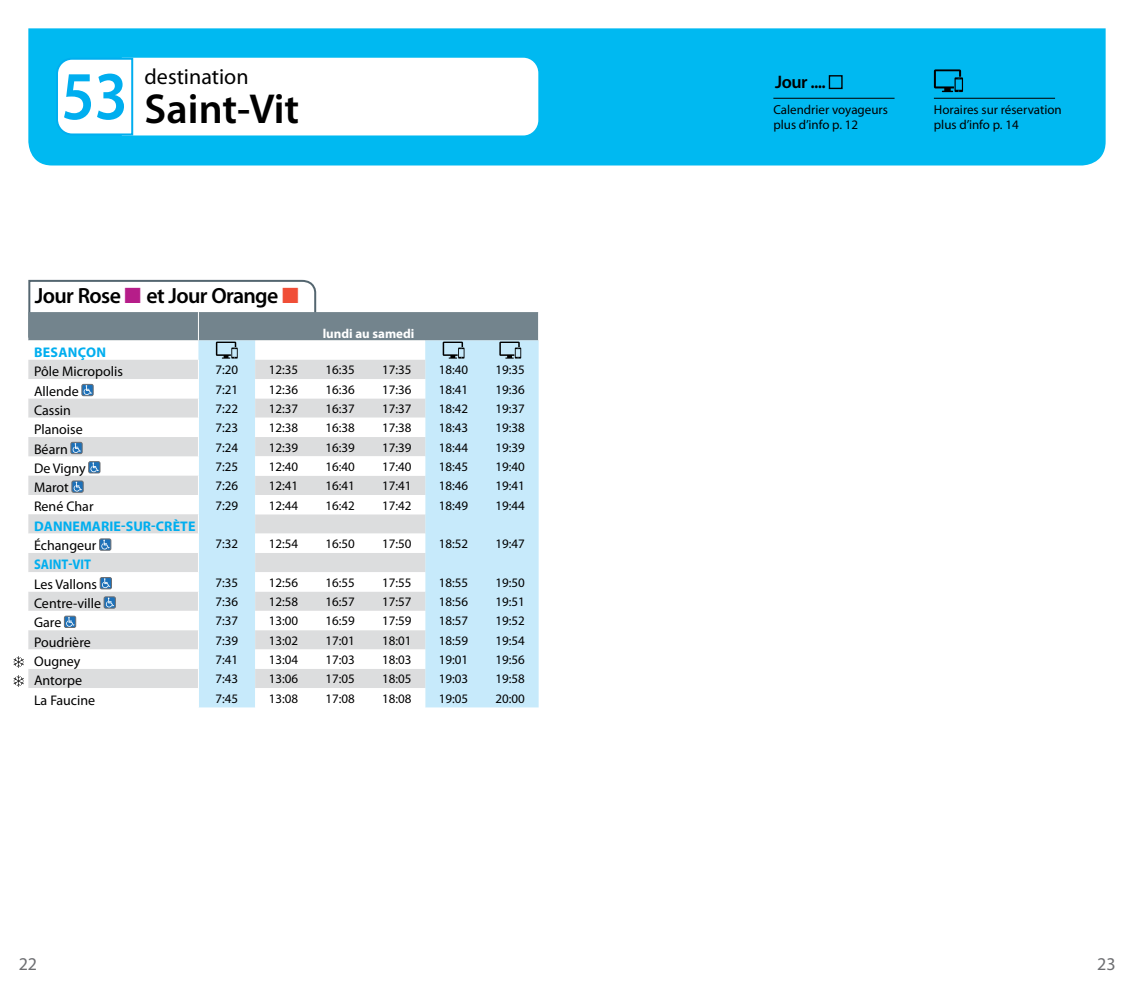
<style>
.page{position:relative;width:1134px;height:993px;background:#fff}
.page>*{position:absolute;margin:0;border:0;box-sizing:border-box;transform-origin:0 0}
.t1{font:600 42px "Myriad Pro";color:#000}
.t2{font:600 22px "Myriad Pro";letter-spacing:-.03em;color:#000}
.t3{font:22px "Myriad Pro";color:#000}
.t4{font:600 18.2px "Myriad Pro";color:#000}
.t5{font:18px "Myriad Pro";color:#6d6e71}
.t6{font:14px "Myriad Pro";color:#000}
.t7{font:700 14px "Myriad Pro";letter-spacing:.005em;color:#00aeef}
.t8{font:700 14px "Myriad Pro";letter-spacing:.005em;color:#00aeef;scale:.9 1}
.t9{font:13px/15px "Myriad Pro";color:#000}
.t10{font:700 13px "Myriad Pro";color:#fff}
.s1{font-size:69px;color:#00aeef}
.s2{color:#b61d89}
.s3{color:#f04e37}
</style>
<div class="page">
<div style="left:28px;top:28px;width:1078px;height:137px;background:#00b9f1"></div>
<svg style="left:55px;top:57px;width:483px;height:79px"></svg>
<svg style="left:934px;top:69px;width:29px;height:23px"></svg>
<hr style="left:773px;top:98px;width:121px;height:1px;background:#000">
<hr style="left:934px;top:98px;width:121px;height:1px;background:#000">
<svg style="left:14px;top:279px;width:525px;height:428px"></svg>
<h2 class="t3" style="left:145px;top:63px;width:106px">destination</h2>
<h1 class="t1" style="left:61px;top:82px;width:239px"><span class="s1">53</span> Saint-Vit</h1>
<h2 class="t2" style="left:35px;top:282px;width:265px">Jour Rose <span class="s2">■</span> et Jour Orange <span class="s3">■</span></h2>
<p class="t10" style="left:323px;top:324px;width:93px">lundi au samedi</p>
<p class="t7" style="left:34px;top:343px;width:73px">BESANÇON</p>
<p class="t6" style="left:34px;top:363px;width:90px">Pôle Micropolis</p>
<p class="t9" style="left:216px;top:362px;width:24px">7:20</p>
<p class="t9" style="left:269px;top:362px;width:31px">12:35</p>
<p class="t9" style="left:325px;top:362px;width:31px">16:35</p>
<p class="t9" style="left:382px;top:362px;width:31px">17:35</p>
<p class="t9" style="left:439px;top:362px;width:31px">18:40</p>
<p class="t9" style="left:496px;top:362px;width:31px">19:35</p>
<p class="t6" style="left:34px;top:382px;width:46px">Allende</p>
<p class="t9" style="left:216px;top:381px;width:24px">7:21</p>
<p class="t9" style="left:269px;top:381px;width:31px">12:36</p>
<p class="t9" style="left:325px;top:381px;width:31px">16:36</p>
<p class="t9" style="left:382px;top:381px;width:31px">17:36</p>
<p class="t9" style="left:439px;top:381px;width:31px">18:41</p>
<p class="t9" style="left:496px;top:381px;width:31px">19:36</p>
<p class="t6" style="left:34px;top:401px;width:38px">Cassin</p>
<p class="t9" style="left:216px;top:401px;width:24px">7:22</p>
<p class="t9" style="left:269px;top:401px;width:31px">12:37</p>
<p class="t9" style="left:325px;top:401px;width:31px">16:37</p>
<p class="t9" style="left:382px;top:401px;width:31px">17:37</p>
<p class="t9" style="left:439px;top:401px;width:31px">18:42</p>
<p class="t9" style="left:496px;top:401px;width:31px">19:37</p>
<p class="t6" style="left:34px;top:421px;width:50px">Planoise</p>
<p class="t9" style="left:216px;top:420px;width:24px">7:23</p>
<p class="t9" style="left:269px;top:420px;width:31px">12:38</p>
<p class="t9" style="left:325px;top:420px;width:31px">16:38</p>
<p class="t9" style="left:382px;top:420px;width:31px">17:38</p>
<p class="t9" style="left:439px;top:420px;width:31px">18:43</p>
<p class="t9" style="left:496px;top:420px;width:31px">19:38</p>
<p class="t6" style="left:34px;top:440px;width:35px">Béarn</p>
<p class="t9" style="left:216px;top:439px;width:24px">7:24</p>
<p class="t9" style="left:269px;top:439px;width:31px">12:39</p>
<p class="t9" style="left:325px;top:439px;width:31px">16:39</p>
<p class="t9" style="left:382px;top:439px;width:31px">17:39</p>
<p class="t9" style="left:439px;top:439px;width:31px">18:44</p>
<p class="t9" style="left:496px;top:439px;width:31px">19:39</p>
<p class="t6" style="left:34px;top:459px;width:53px">De Vigny</p>
<p class="t9" style="left:216px;top:458px;width:24px">7:25</p>
<p class="t9" style="left:269px;top:458px;width:31px">12:40</p>
<p class="t9" style="left:325px;top:458px;width:31px">16:40</p>
<p class="t9" style="left:382px;top:458px;width:31px">17:40</p>
<p class="t9" style="left:439px;top:458px;width:31px">18:45</p>
<p class="t9" style="left:496px;top:458px;width:31px">19:40</p>
<p class="t6" style="left:34px;top:478px;width:36px">Marot</p>
<p class="t9" style="left:216px;top:478px;width:24px">7:26</p>
<p class="t9" style="left:269px;top:478px;width:31px">12:41</p>
<p class="t9" style="left:325px;top:478px;width:31px">16:41</p>
<p class="t9" style="left:382px;top:478px;width:31px">17:41</p>
<p class="t9" style="left:439px;top:478px;width:31px">18:46</p>
<p class="t9" style="left:496px;top:478px;width:31px">19:41</p>
<p class="t6" style="left:34px;top:498px;width:61px">René Char</p>
<p class="t9" style="left:216px;top:497px;width:24px">7:29</p>
<p class="t9" style="left:269px;top:497px;width:31px">12:44</p>
<p class="t9" style="left:325px;top:497px;width:31px">16:42</p>
<p class="t9" style="left:382px;top:497px;width:31px">17:42</p>
<p class="t9" style="left:439px;top:497px;width:31px">18:49</p>
<p class="t9" style="left:496px;top:497px;width:31px">19:44</p>
<p class="t7" style="left:34px;top:516px;width:163px">DANNEMARIE-SUR-CRÈTE</p>
<p class="t6" style="left:34px;top:536px;width:64px">Échangeur</p>
<p class="t9" style="left:216px;top:536px;width:24px">7:32</p>
<p class="t9" style="left:269px;top:536px;width:31px">12:54</p>
<p class="t9" style="left:325px;top:536px;width:31px">16:50</p>
<p class="t9" style="left:382px;top:536px;width:31px">17:50</p>
<p class="t9" style="left:439px;top:536px;width:31px">18:52</p>
<p class="t9" style="left:496px;top:536px;width:31px">19:47</p>
<p class="t8" style="left:34px;top:555px;width:65px">SAINT-VIT</p>
<p class="t6" style="left:34px;top:575px;width:65px">Les Vallons</p>
<p class="t9" style="left:216px;top:574px;width:24px">7:35</p>
<p class="t9" style="left:269px;top:574px;width:31px">12:56</p>
<p class="t9" style="left:325px;top:574px;width:31px">16:55</p>
<p class="t9" style="left:382px;top:574px;width:31px">17:55</p>
<p class="t9" style="left:439px;top:574px;width:31px">18:55</p>
<p class="t9" style="left:496px;top:574px;width:31px">19:50</p>
<p class="t6" style="left:34px;top:594px;width:69px">Centre-ville</p>
<p class="t9" style="left:216px;top:593px;width:24px">7:36</p>
<p class="t9" style="left:269px;top:593px;width:31px">12:58</p>
<p class="t9" style="left:325px;top:593px;width:31px">16:57</p>
<p class="t9" style="left:382px;top:593px;width:31px">17:57</p>
<p class="t9" style="left:439px;top:593px;width:31px">18:56</p>
<p class="t9" style="left:496px;top:593px;width:31px">19:51</p>
<p class="t6" style="left:34px;top:613px;width:29px">Gare</p>
<p class="t9" style="left:216px;top:613px;width:24px">7:37</p>
<p class="t9" style="left:269px;top:613px;width:31px">13:00</p>
<p class="t9" style="left:325px;top:613px;width:31px">16:59</p>
<p class="t9" style="left:382px;top:613px;width:31px">17:59</p>
<p class="t9" style="left:439px;top:613px;width:31px">18:57</p>
<p class="t9" style="left:496px;top:613px;width:31px">19:52</p>
<p class="t6" style="left:34px;top:633px;width:58px">Poudrière</p>
<p class="t9" style="left:216px;top:632px;width:24px">7:39</p>
<p class="t9" style="left:269px;top:632px;width:31px">13:02</p>
<p class="t9" style="left:325px;top:632px;width:31px">17:01</p>
<p class="t9" style="left:382px;top:632px;width:31px">18:01</p>
<p class="t9" style="left:439px;top:632px;width:31px">18:59</p>
<p class="t9" style="left:496px;top:632px;width:31px">19:54</p>
<p class="t6" style="left:34px;top:652px;width:48px">Ougney</p>
<p class="t9" style="left:216px;top:651px;width:24px">7:41</p>
<p class="t9" style="left:269px;top:651px;width:31px">13:04</p>
<p class="t9" style="left:325px;top:651px;width:31px">17:03</p>
<p class="t9" style="left:382px;top:651px;width:31px">18:03</p>
<p class="t9" style="left:439px;top:651px;width:31px">19:01</p>
<p class="t9" style="left:496px;top:651px;width:31px">19:56</p>
<p class="t6" style="left:34px;top:671px;width:50px">Antorpe</p>
<p class="t9" style="left:216px;top:671px;width:24px">7:43</p>
<p class="t9" style="left:269px;top:671px;width:31px">13:06</p>
<p class="t9" style="left:325px;top:671px;width:31px">17:05</p>
<p class="t9" style="left:382px;top:671px;width:31px">18:05</p>
<p class="t9" style="left:439px;top:671px;width:31px">19:03</p>
<p class="t9" style="left:496px;top:671px;width:31px">19:58</p>
<p class="t6" style="left:34px;top:691px;width:63px">La Faucine</p>
<p class="t9" style="left:216px;top:690px;width:24px">7:45</p>
<p class="t9" style="left:269px;top:690px;width:31px">13:08</p>
<p class="t9" style="left:325px;top:690px;width:31px">17:08</p>
<p class="t9" style="left:382px;top:690px;width:31px">18:08</p>
<p class="t9" style="left:439px;top:690px;width:31px">19:05</p>
<p class="t9" style="left:496px;top:690px;width:31px">20:00</p>
<h3 class="t4" style="left:775px;top:71px;width:69px">Jour .... ■</h3>
<p class="t9" style="left:773px;top:102px;width:116px">Calendrier voyageurs plus d’info p. 12</p>
<p class="t9" style="left:934px;top:102px;width:129px">Horaires sur réservation plus d’info p. 14</p>
<h3 class="t5" style="left:19px;top:952px;width:20px">22</h3>
<h3 class="t5" style="left:1097px;top:952px;width:20px">23</h3>
</div>
